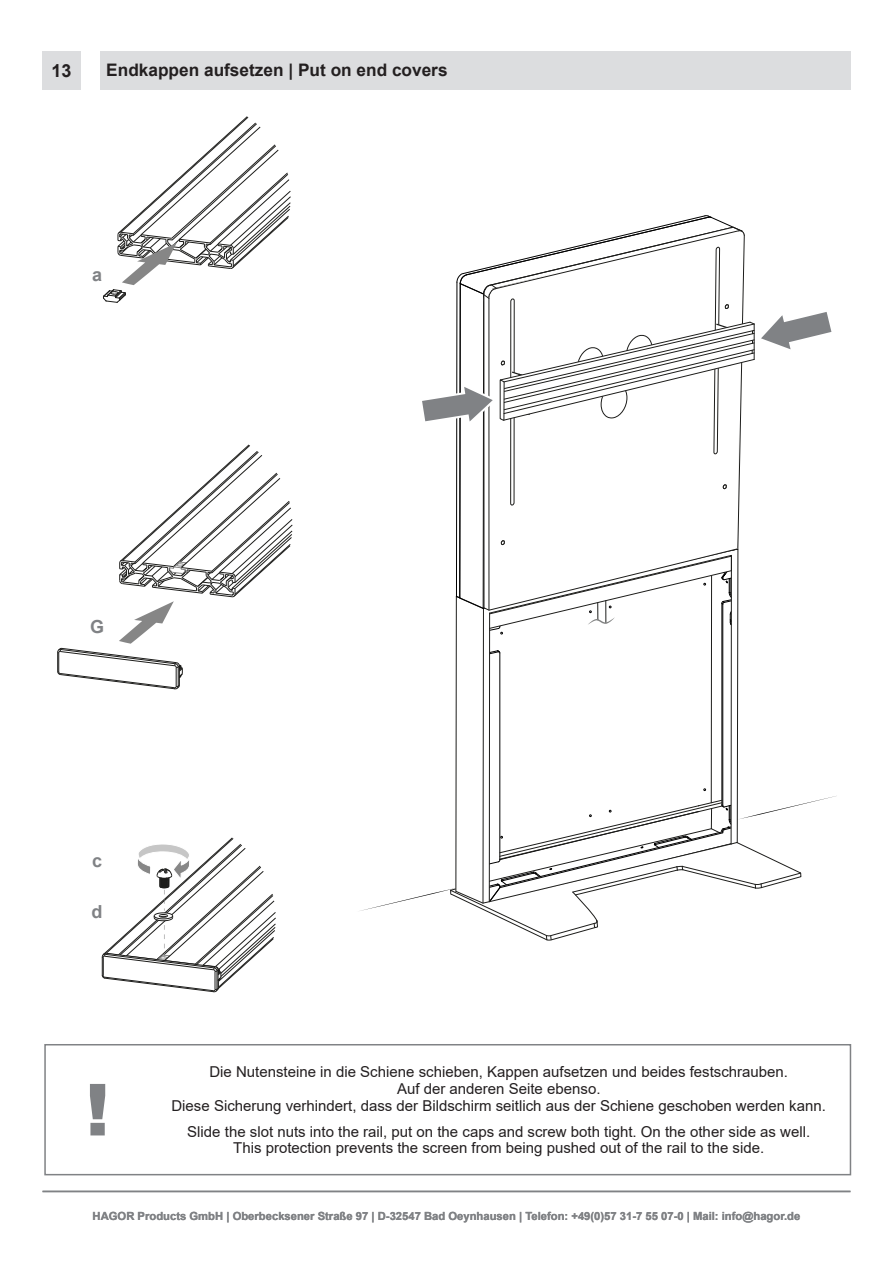
<style>
.page{position:relative;width:893px;height:1263px;background:#fff}
.page>*{position:absolute;margin:0;border:0;box-sizing:border-box;transform-origin:0 0}
.t1{font:900 72px "Arial";color:#808285}
.t2{font:700 18px "Arial";color:#808285}
.t3{font:700 18px "Arial";color:#231f20}
.t4{font:700 17.25px "Arial";color:#231f20}
.t5{font:15px/16.8px "Arial";color:#231f20;text-align:center}
.t6{font:700 11.25px "Arial";color:#808285}
</style>
<div class="page">
<svg style="left:103px;top:116px;width:188px;height:187px"></svg>
<svg style="left:57px;top:444px;width:236px;height:245px"></svg>
<svg style="left:102px;top:837px;width:174px;height:155px"></svg>
<svg style="left:360px;top:215px;width:477px;height:726px"></svg>
<div style="left:43px;top:51px;width:38px;height:38px;background:#dcdddf"></div>
<div style="left:100px;top:51px;width:750px;height:38px;background:#dcdddf"></div>
<hr style="left:43px;top:1191px;width:807px;height:1px;background:#808285">
<div style="left:44px;top:1044px;width:807px;height:131px;border:2px solid #808285"></div>
<p class="t3" style="left:52px;top:58px;width:22px">13</p>
<p class="t4" style="left:106px;top:58px;width:343px">Endkappen aufsetzen | Put on end covers</p>
<p class="t3" style="left:62px;top:58px;width:12px">5</p>
<p class="t2" style="left:92px;top:262px;width:12px">a</p>
<p class="t2" style="left:90px;top:614px;width:16px">G</p>
<p class="t2" style="left:92px;top:848px;width:12px">c</p>
<p class="t2" style="left:92px;top:899px;width:12px">d</p>
<h1 class="t1" style="left:86px;top:1057px;width:25px">!</h1>
<p class="t5" style="left:171px;top:1063px;width:656px">Die Nutensteine in die Schiene schieben, Kappen aufsetzen und beides festschrauben.<br>Auf der anderen Seite ebenso.<br>Diese Sicherung verhindert, dass der Bildschirm seitlich aus der Schiene geschoben werden kann.</p>
<p class="t5" style="left:187px;top:1123px;width:624px">Slide the slot nuts into the rail, put on the caps and screw both tight. On the other side as well.<br>This protection prevents the screen from being pushed out of the rail to the side.</p>
<p class="t6" style="left:93px;top:1208px;width:709px">HAGOR Products GmbH | Oberbecksener Straße 97 | D-32547 Bad Oeynhausen | Telefon: +49(0)57 31-7 55 07-0 | Mail: info@hagor.de</p>
</div>
